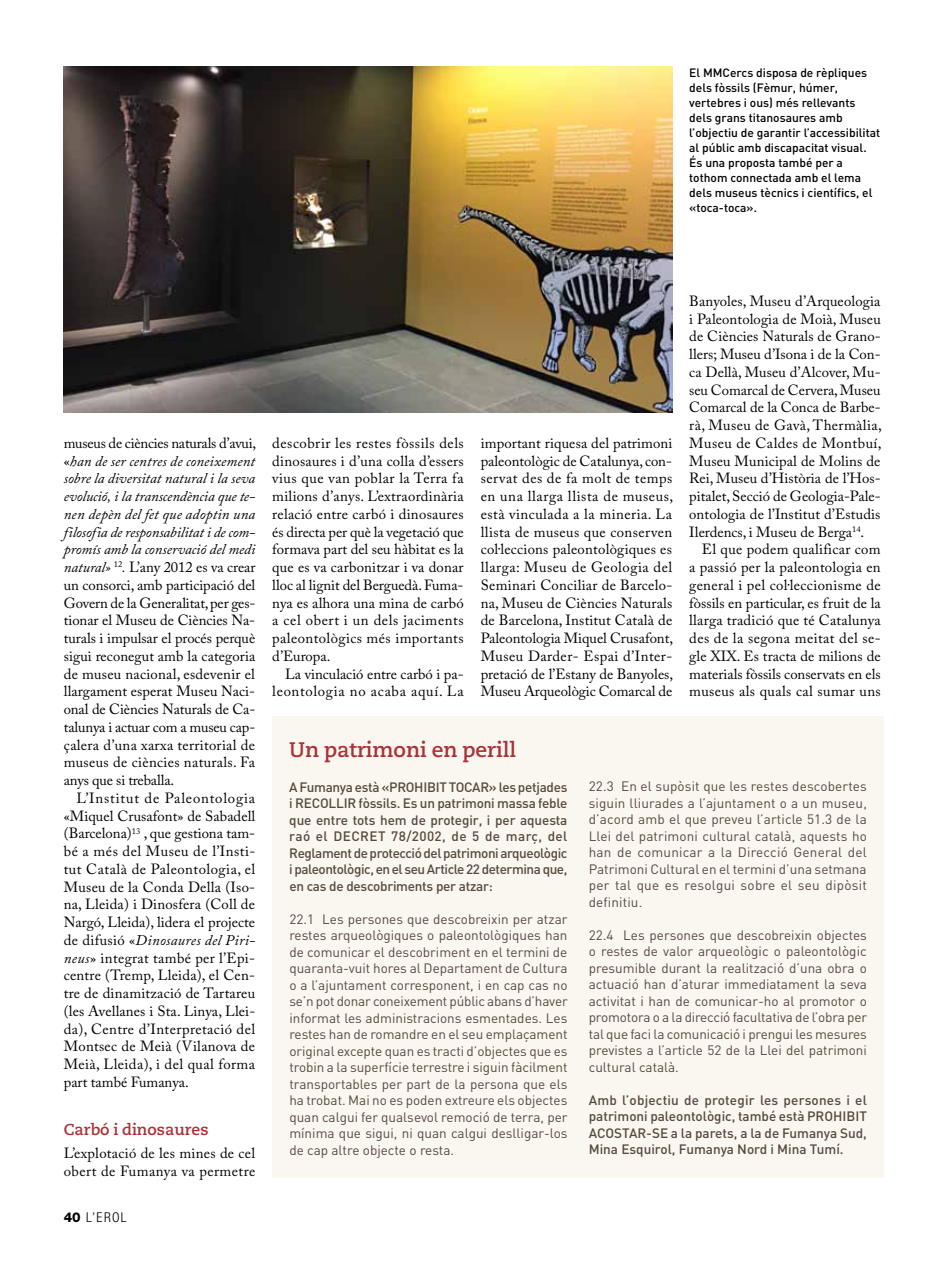
<style>
.page{position:relative;width:936px;height:1263px;background:#fff}
.page>*{position:absolute;margin:0;border:0;box-sizing:border-box;transform-origin:0 0}
.t1{font:700 21px "Caecilia";color:#ab3137}
.t2{font:700 15.75px "Caecilia";color:#ab3137}
.t3{font:14.7px/17.7px "Adobe Caslon Pro";letter-spacing:.01em;color:#000;text-align:justify}
.t4{font:13.5px/16.5px "DIN";color:#56493e;text-align:justify}
.t5{font:500 13.5px/16.5px "DIN";letter-spacing:-.02em;color:#56493e;text-align:justify}
.t6{font:300 condensed 13.5px "Helvetica Neue LT Std";color:#000}
.t7{font:500 12px/15px "DIN";color:#000}
.s1{font-style:italic}
.s2{font-weight:800;font-stretch:normal}
</style>
<div class="page">
<div style="left:272px;top:716px;width:611px;height:462px;background:#f9f7f0"></div>
<img style="left:64px;top:66px;width:608px;height:346px">
<p class="t7" style="left:689px;top:65px;width:192px">El MMCercs disposa de rèpliques dels fòssils (Fèmur, húmer, vertebres i ous) més rellevants dels grans titanosaures amb l’objectiu de garantir l’accessibilitat al públic amb discapacitat visual.<br>És una proposta també per a tothom connectada amb el lema dels museus tècnics i científics, el «toca-toca».</p>
<p class="t3" style="left:64px;top:434px;width:194px">museus de ciències naturals d’avui, «<span class="s1">han de ser centres de coneixement sobre la diversitat natural i la seva evolució, i la transcendència que te&shy;nen depèn del fet que adoptin una filosofia de responsabilitat i de com&shy;promís amb la conservació del medi natural»</span> <sup>12</sup><span class="s1">.</span> L’any 2012 es va crear un consorci, amb participació del Govern de la Generalitat, per ges&shy;tionar el Museu de Ciències Na&shy;turals i impulsar el procés perquè sigui reconegut amb la categoria de museu nacional, esdevenir el llargament esperat Museu Naci&shy;onal de Ciències Naturals de Ca&shy;talunya i actuar com a museu cap&shy;çalera d’una xarxa territorial de museus de ciències naturals. Fa anys que si treballa.</p>
<p class="t3" style="left:64px;top:789px;width:193px;text-indent:13px">L’Institut de Paleontologia «Miquel Crusafont» de Sabadell (Barcelona)<sup>13</sup> , que gestiona tam&shy;bé a més del Museu de l’Insti&shy;tut Català de Paleontologia, el Museu de la Conda Della (Iso&shy;na, Lleida) i Dinosfera (Coll de Nargó, Lleida), lidera el projecte de difusió «<span class="s1">Dinosaures del Piri&shy;neus</span>» integrat també per l’Epi&shy;centre (Tremp, Lleida), el Cen&shy;tre de dinamització de Tartareu (les Avellanes i Sta. Linya, Llei&shy;da), Centre d’Interpretació del Montsec de Meià (Vilanova de Meià, Lleida), i del qual forma part també Fumanya.</p>
<p class="t2" style="left:64px;top:1120px;width:146px">Carbó i dinosaures</p>
<p class="t3" style="left:64px;top:1144px;width:193px">L’explotació de les mines de cel obert de Fumanya va permetre</p>
<p class="t6" style="left:64px;top:1209px;width:64px"><span class="s2">40</span> L’EROL</p>
<p class="t3" style="left:272px;top:434px;width:193px">descobrir les restes fòssils dels dinosaures i d’una colla d’essers vius que van poblar la Terra fa milions d’anys. L’extraordinària relació entre carbó i dinosaures és directa per què la vegetació que formava part del seu hàbitat es la que es va carbonitzar i va donar lloc al lignit del Berguedà. Fuma&shy;nya es alhora una mina de carbó a cel obert i un dels jaciments paleontològics més importants d’Europa.</p>
<p class="t3" style="left:272px;top:665px;width:193px;text-align:right">La vinculació entre carbó i pa&shy;leontologia no acaba aquí. La</p>
<p class="t3" style="left:480px;top:434px;width:194px">important riquesa del patrimoni paleontològic de Catalunya, con&shy;servat des de fa molt de temps en una llarga llista de museus, està vinculada a la mineria. La llista de museus que conserven col·leccions paleontològiques es llarga: Museu de Geologia del Seminari Conciliar de Barcelo&shy;na, Museu de Ciències Naturals de Barcelona, Institut Català de Paleontologia Miquel Crusafont, Museu Darder- Espai d’Inter&shy;pretació de l’Estany de Banyoles, Museu Arqueològic Comarcal de</p>
<h1 class="t1" style="left:289px;top:737px;width:228px">Un patrimoni en perill</h1>
<p class="t3" style="left:689px;top:292px;width:194px">Banyoles, Museu d’Arqueologia i Paleontologia de Moià, Museu de Ciències Naturals de Grano&shy;llers; Museu d’Isona i de la Con&shy;ca Dellà, Museu d’Alcover, Mu&shy;seu Comarcal de Cervera, Museu Comarcal de la Conca de Barbe&shy;rà, Museu de Gavà, Thermàlia, Museu de Caldes de Montbuí, Museu Municipal de Molins de Rei, Museu d’Història de l’Hos&shy;pitalet, Secció de Geologia-Pale&shy;ontologia de l’Institut d’Estudis Ilerdencs, i Museu de Berga<sup>14</sup>.</p>
<p class="t3" style="left:689px;top:540px;width:193px;text-indent:13px">El que podem qualificar com a passió per la paleontologia en general i pel col·leccionisme de fòssils en particular, es fruit de la llarga tradició que té Catalunya des de la segona meitat del se&shy;gle XIX. Es tracta de milions de materials fòssils conservats en els museus als quals cal sumar uns</p>
<p class="t5" style="left:289px;top:778px;width:280px">A Fumanya està «PROHIBIT TOCAR» les petjades i RECOLLIR fòssils. Es un patrimoni massa feble que entre tots hem de protegir, i per aquesta raó el DECRET 78/2002, de 5 de març, del Reglamentdeprotecciódelpatrimoniarqueològic ipaleontològic,enelseuArticle22determinaque, en cas de descobriments per atzar:</p>
<p class="t4" style="left:289px;top:910px;width:280px">22.1 Les persones que descobreixin per atzar restes arqueològiques o paleontològiques han de comunicar el descobriment en el termini de quaranta-vuit hores al Departament de Cultura o a l’ajuntament corresponent, i en cap cas no se’n pot donar coneixement públic abans d’haver informat les administracions esmentades. Les restes han de romandre en el seu emplaçament original excepte quan es tracti d’objectes que es trobin a la superfície terrestre i siguin fàcilment transportables per part de la persona que els ha trobat. Mai no es poden extreure els objectes quan calgui fer qualsevol remoció de terra, per mínima que sigui, ni quan calgui deslligar-los de cap altre objecte o resta.</p>
<p class="t4" style="left:588px;top:778px;width:280px">22.3 En el supòsit que les restes descobertes siguin lliurades a l’ajuntament o a un museu, d’acord amb el que preveu l’article 51.3 de la Llei del patrimoni cultural català, aquests ho han de comunicar a la Direcció General del Patrimoni Cultural en el termini d’una setmana per tal que es resolgui sobre el seu dipòsit definitiu.</p>
<p class="t4" style="left:588px;top:926px;width:280px">22.4 Les persones que descobreixin objectes o restes de valor arqueològic o paleontològic presumible durant la realització d’una obra o actuació han d’aturar immediatament la seva activitat i han de comunicar-ho al promotor o promotora o a la direcció facultativa de l’obra per tal que faci la comunicació i prengui les mesures previstes a l’article 52 de la Llei del patrimoni cultural català.</p>
<p class="t5" style="left:588px;top:1091px;width:279px">Amb l’objectiu de protegir les persones i el patrimoni paleontològic, també està PROHIBIT ACOSTAR-SE a la parets, a la de Fumanya Sud, Mina Esquirol, Fumanya Nord i Mina Tumí.</p>
</div>
